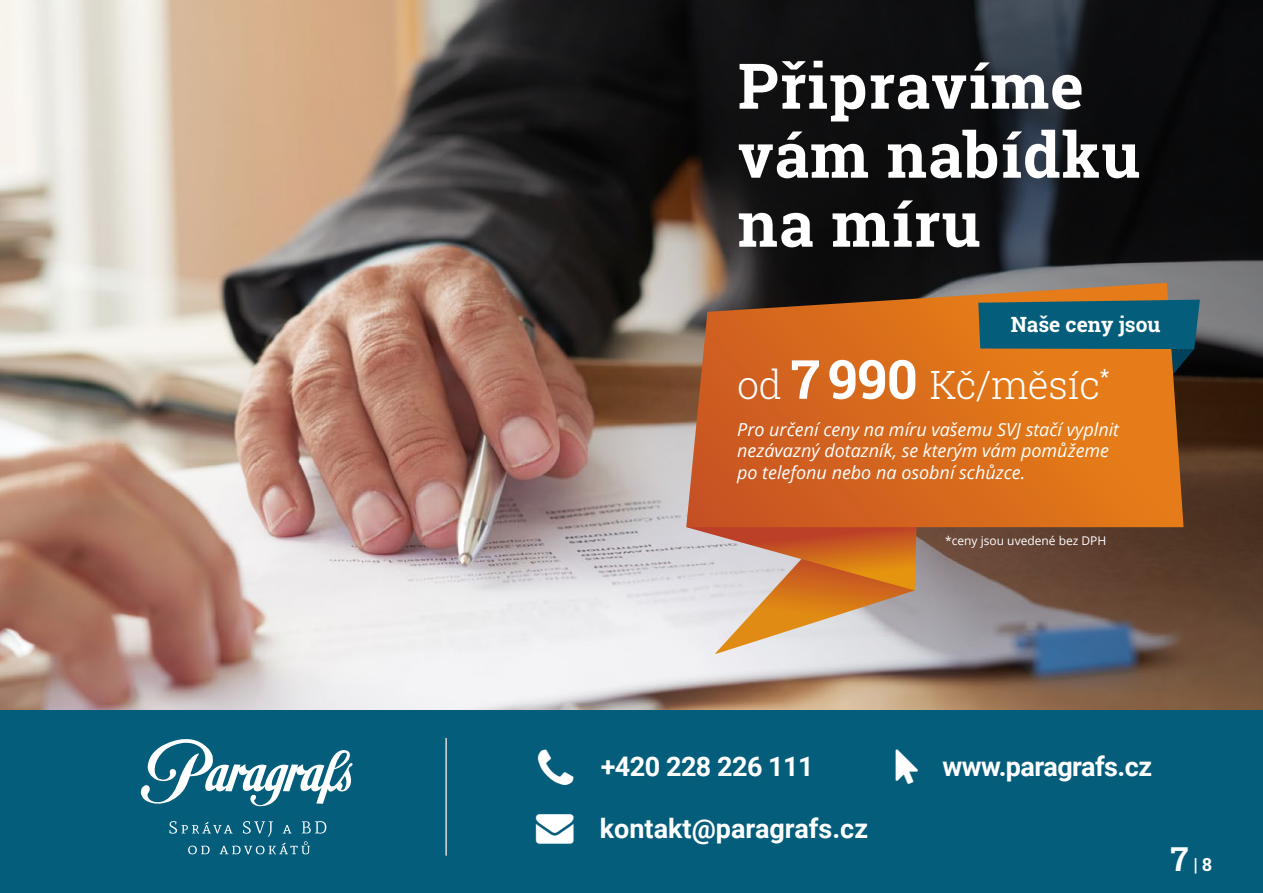
<style>
.page{position:relative;width:1263px;height:893px;background:#fff}
.page>*{position:absolute;margin:0;border:0;box-sizing:border-box;transform-origin:0 0}
.t1{font:700 63px/69px "Roboto Slab";letter-spacing:.02em;color:#fff}
.t2{font:300 39px "Roboto Slab";letter-spacing:-.01em;color:#fff}
.t3{font:700 27px "Roboto";letter-spacing:-.02em;color:#fff}
.t4{font:700 27px "Roboto";color:#fff}
.t5{font:700 21px "Roboto Slab";color:#fff}
.t6{font:italic 18px/21.6px "Open Sans";color:#fff}
.t7{font:700 18px "Roboto Slab";color:#fff}
.t8{font:12px "Open Sans";color:#fff}
.s1{font-weight:700;font-size:54px}
.s2{font-size:33px}
</style>
<div class="page">
<div style="left:0;top:709px;width:1263px;height:184px;background:#045d7b"></div>
<svg style="left:141px;top:730px;width:212px;height:77px"></svg>
<svg style="left:169px;top:821px;width:157px;height:34px"></svg>
<hr style="left:445px;top:738px;width:2px;height:118px;background:#dadada">
<img style="left:0;top:0;width:257px;height:709px">
<img style="left:257px;top:0;width:1006px;height:709px">
<svg style="left:686px;top:527px;width:231px;height:127px"></svg>
<svg style="left:686px;top:283px;width:497px;height:244px"></svg>
<svg style="left:978px;top:300px;width:222px;height:75px"></svg>
<svg style="left:538px;top:750px;width:35px;height:35px"></svg>
<svg style="left:896px;top:749px;width:22px;height:35px"></svg>
<p class="t1" style="left:738px;top:51px;width:404px">Připravíme vám nabídku na míru</p>
<p class="t5" style="left:1011px;top:310px;width:151px">Naše ceny jsou</p>
<p class="t2" style="left:737px;top:358px;width:374px">od <span class="s1">7 990</span> Kč/měsíc<sup>*</sup></p>
<p class="t6" style="left:737px;top:418px;width:383px">Pro určení ceny na míru vašemu SVJ stačí vyplnit nezávazný dotazník, se kterým vám pomůžeme po telefonu nebo na osobní schůzce.</p>
<p class="t8" style="left:945px;top:532px;width:163px">*ceny jsou uvedené bez DPH</p>
<h3 class="t3" style="left:601px;top:747px;width:214px">+420 228 226 111</h3>
<h3 class="t3" style="left:942px;top:747px;width:211px">www.paragrafs.cz</h3>
<h3 class="t4" style="left:536px;top:809px;width:333px">→ kontakt@paragrafs.cz</h3>
<p class="t7" style="left:1170px;top:852px;width:43px"><span class="s2">7</span> | 8</p>
</div>
